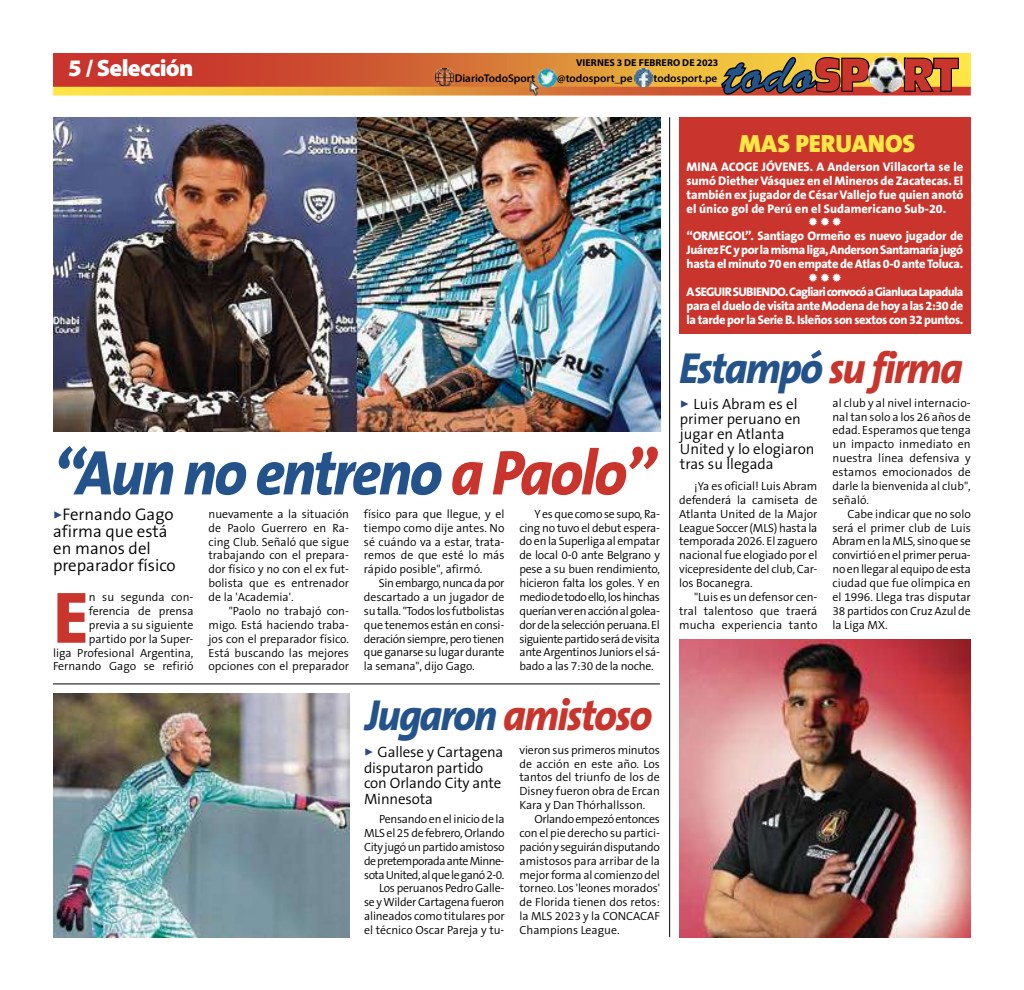
<style>
.page{position:relative;width:1024px;height:990px;background:#fff}
.page>*{position:absolute;margin:0;border:0;box-sizing:border-box;transform-origin:0 0}
.t1{font:800 73.5px "The Sans B8";color:#c9352c}
.t2{font:italic 800 63.75px "The Sans B8";letter-spacing:-.04em;color:#23538a;scale:.94 1}
.t3{font:italic 800 43.75px "The Sans B8";letter-spacing:-.04em;color:#c9352c;scale:.95 1}
.t4{font:italic 800 43.75px "The Sans B8";letter-spacing:-.04em;color:#23538a;scale:.95 1}
.t5{font:900 25px "The Sans B9";color:#ffe647}
.t6{font:900 23.75px "Myriad Pro";letter-spacing:-.03em;color:#fff}
.t7{font:300 16.88px/16.9px "The Sans B4";color:#000}
.t8{font:300 15px/15px "The Sans B4";letter-spacing:-.01em;color:#000}
.t9{font:800 12.5px/13.9px "The Sans B8";letter-spacing:-.025em;color:#fff;text-align:justify}
.t10{font:300 11.88px/13.9px "The Sans B4";color:#000;text-align:justify}
.t11{font:300 11.88px/13.9px "The Sans B4";letter-spacing:-.02em;color:#000;text-align:right}
.t12{font:600 11.25px "Myriad Pro";color:#000}
.t13{font:700 10px "Myriad Pro";letter-spacing:.01em;color:#000}
.s1{color:#c9352c}
.s2{color:#294981}
.s3{color:#23538a}
</style>
<div class="page">
<div style="left:679px;top:117px;width:292px;height:217px;background:#c9352c"></div>
<svg style="left:53px;top:53px;width:918px;height:34px;background:#d66d34"></svg>
<svg style="left:53px;top:87px;width:918px;height:9px;background:#e6a047"></svg>
<svg style="left:906px;top:58px;width:53px;height:34px;background:#b64f2a"></svg>
<svg style="left:721px;top:57px;width:148px;height:38px;background:#94613c"></svg>
<img style="left:905px;top:58px;width:1px;height:34px">
<img style="left:868px;top:56px;width:37px;height:37px">
<img style="left:634px;top:68px;width:18px;height:18px">
<img style="left:538px;top:68px;width:18px;height:19px">
<img style="left:436px;top:68px;width:17px;height:18px">
<img style="left:528px;top:80px;width:12px;height:15px">
<img style="left:53px;top:117px;width:607px;height:315px">
<hr style="left:669px;top:117px;width:1px;height:820px;background:#000">
<hr style="left:53px;top:684px;width:607px;height:1px;background:#000">
<img style="left:53px;top:694px;width:296px;height:243px">
<img style="left:679px;top:639px;width:292px;height:298px">
<h3 class="t6" style="left:68px;top:53px;width:127px">5 / Selección</h3>
<p class="t13" style="left:576px;top:56px;width:144px">VIERNES 3 DE FEBRERO DE 2023</p>
<p class="t12" style="left:455px;top:71px;width:82px">DiarioTodoSport</p>
<p class="t12" style="left:557px;top:71px;width:77px">@todosport_pe</p>
<p class="t12" style="left:653px;top:71px;width:65px">todosport.pe</p>
<h3 class="t5" style="left:739px;top:130px;width:177px">MAS PERUANOS</h3>
<p class="t9" style="left:686px;top:160px;width:278px">MINA ACOGE JÓVENES. A Anderson Villacorta se le sumó Diether Vásquez en el Mineros de Zacatecas. El también ex jugador de César Vallejo fue quien anotó el único gol de Perú en el Sudamericano Sub-20.</p>
<p class="t9" style="left:686px;top:230px;width:278px">“ORMEGOL”. Santiago Ormeño es nuevo jugador de Juárez FC y por la misma liga, Anderson Santamaría jugó hasta el minuto 70 en empate de Atlas 0-0 ante Toluca.</p>
<p class="t9" style="left:686px;top:285px;width:278px">A SEGUIR SUBIENDO. Cagliari convocó a Gianluca Lapadula para el duelo de visita ante Modena de hoy a las 2:30 de la tarde por la Serie B. Isleños son sextos con 32 puntos.</p>
<h3 class="t4" style="left:679px;top:345px;width:300px">Estampó <span class="s1">su firma</span></h3>
<h2 class="t2" style="left:53px;top:439px;width:642px">“Aun no entreno <span class="s1">a Paolo”</span></h2>
<h3 class="t7" style="left:53px;top:507px;width:124px"><span class="s2">✓</span>Fernando Gago afirma que está en manos del preparador físico</h3>
<p class="t10" style="left:53px;top:591px;width:142px;text-align:right">n su segunda con&shy;ferencia de prensa<br>previa a su siguiente partido por la Super-<br>liga Profesional Argentina,<br>Fernando Gago se refirió</p>
<h1 class="t1" style="left:53px;top:579px;width:37px">E</h1>
<p class="t10" style="left:208px;top:507px;width:142px">nuevamente a la situación de Paolo Guerrero en Ra&shy;cing Club. Señaló que sigue trabajando con el prepara&shy;dor físico y no con el ex fut&shy;bolista que es entrenador de la 'Academia'.</p>
<p class="t10" style="left:208px;top:604px;width:142px;text-indent:20px">"Paolo no trabajó con&shy;migo. Está haciendo traba&shy;jos con el preparador físico.<br>Está buscando las mejores opciones con el preparador</p>
<p class="t10" style="left:364px;top:507px;width:142px">físico para que llegue, y el tiempo como dije antes. No sé cuándo va a estar, trata&shy;remos de que esté lo más rápido posible", afirmó.</p>
<p class="t10" style="left:364px;top:577px;width:142px;text-indent:15px">Sin embargo, nunca da por descartado a un jugador de su talla. "Todos los futbolistas que tenemos están en consi&shy;deración siempre, pero tienen que ganarse su lugar durante la semana", dijo Gago.</p>
<p class="t10" style="left:519px;top:507px;width:142px;text-indent:15px">Y es que como se supo, Ra&shy;cing no tuvo el debut espera&shy;do en la Superliga al empatar de local 0-0 ante Belgrano y pese a su buen rendimiento, hicieron falta los goles. Y en medio de todo ello, los hinchas querían ver en acción al golea&shy;dor de la selección peruana. El siguiente partido será de visita ante Argentinos Juniors el sá&shy;bado a las 7:30 de la noche.</p>
<h3 class="t3" style="left:365px;top:692px;width:303px"><span class="s3">Jugaron</span> amistoso</h3>
<p class="t8" style="left:364px;top:745px;width:141px;line-height:15.6px"><span class="s2">✓</span> Gallese y Cartagena disputaron partido con Orlando City ante<br>Minnesota</p>
<p class="t11" style="left:364px;top:813px;width:142px">Pensando en el inicio de la<br>MLS el 25 de febrero, Orlando<br>City jugó un partido amistoso de pretemporada ante Minne&shy;sota United, al que le ganó 2-0.<br>Los peruanos Pedro Galle-<br>se y Wilder Cartagena fueron alineados como titulares por el técnico Oscar Pareja y tu-</p>
<p class="t10" style="left:519px;top:743px;width:142px">vieron sus primeros minutos de acción en este año. Los tantos del triunfo de los de Disney fueron obra de Ercan Kara y Dan Thórhallsson.</p>
<p class="t10" style="left:519px;top:813px;width:142px;text-indent:15px">Orlando empezó entonces con el pie derecho su partici&shy;pación y seguirán disputando amistosos para arribar de la mejor forma al comienzo del torneo. Los 'leones morados' de Florida tienen dos retos: la MLS 2023 y la CONCACAF Champions League.</p>
<p class="t8" style="left:680px;top:397px;width:136px"><span class="s2">✓</span> Luis Abram es el primer peruano en jugar en Atlanta<br>United y lo elogiaron tras su llegada</p>
<p class="t10" style="left:679px;top:480px;width:140px;text-indent:15px">¡Ya es oficial! Luis Abram defenderá la camiseta de Atlanta United de la Major League Soccer (MLS) hasta la temporada 2026. El zaguero nacional fue elogiado por el vicepresidente del club, Car&shy;los Bocanegra.</p>
<p class="t10" style="left:679px;top:590px;width:140px;text-indent:15px">"Luis es un defensor cen&shy;tral talentoso que traerá mucha experiencia tanto</p>
<p class="t10" style="left:832px;top:396px;width:140px">al club y al nivel internacio&shy;nal tan solo a los 26 años de edad. Esperamos que tenga un impacto inmediato en nuestra línea defensiva y estamos emocionados de darle la bienvenida al club", señaló.</p>
<p class="t10" style="left:832px;top:507px;width:140px;text-indent:15px">Cabe indicar que no solo será el primer club de Luis Abram en la MLS, sino que se convirtió en el primer perua&shy;no en llegar al equipo de esta ciudad que fue olímpica en el 1996. Llega tras disputar 38 partidos con Cruz Azul de la Liga MX.</p>
</div>
